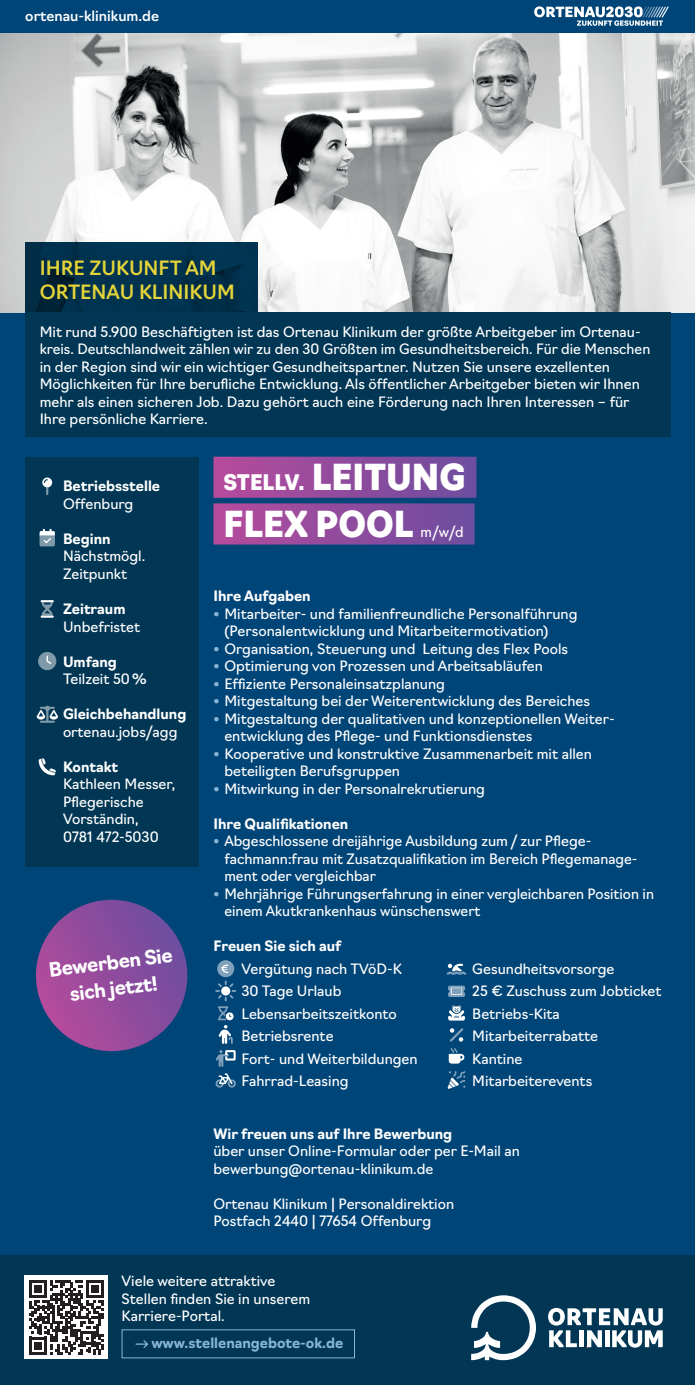
<style>
.page{position:relative;width:695px;height:1385px;background:#fff}
.page>*{position:absolute;margin:0;border:0;box-sizing:border-box;transform-origin:0 0}
.t1{font:900 35px "Navigo";color:#fff}
.t2{font:900 21px "Navigo";color:#fff}
.t3{font:500 19.25px/24.5px "Navigo";color:#e4d439}
.t4{font:700 19.25px/26.2px "Navigo";color:#fff;text-align:center}
.t5{font:14px/17.5px "Navigo";color:#fff}
.t6{font:700 14px "Navigo";color:#fff}
.t7{font:700 14px "Navigo";color:#88b5d6}
.t8{font:500 14px "Navigo";color:#fff}
.s1{font-size:35px}
.s2{font-family:"Dax Pro";font-weight:700;font-stretch:expanded;color:#88b5d6}
</style>
<div class="page">
<div style="left:0;top:313px;width:694px;height:1071px;background:#004578"></div>
<img style="left:0;top:32px;width:694px;height:281px">
<div style="left:213px;top:456px;width:263px;height:41px;background:linear-gradient(to right,#b64b9c,#6c4d9f)"></div>
<div style="left:213px;top:503px;width:261px;height:41px;background:linear-gradient(to right,#b64a9c,#6c4d9f)"></div>
<svg style="left:215px;top:960px;width:21px;height:83px"></svg>
<svg style="left:215px;top:1050px;width:20px;height:16px"></svg>
<svg style="left:215px;top:1073px;width:21px;height:14px"></svg>
<svg style="left:446px;top:963px;width:20px;height:11px"></svg>
<svg style="left:448px;top:985px;width:17px;height:11px"></svg>
<svg style="left:448px;top:1005px;width:17px;height:15px"></svg>
<svg style="left:449px;top:1028px;width:14px;height:13px"></svg>
<svg style="left:448px;top:1048px;width:16px;height:15px"></svg>
<svg style="left:447px;top:1071px;width:18px;height:17px"></svg>
<div style="left:0;top:1255px;width:694px;height:129px;background:#013654"></div>
<div style="left:25px;top:1275px;width:83px;height:83px;background:#fff"></div>
<svg style="left:29px;top:1280px;width:75px;height:74px"></svg>
<svg style="left:136px;top:1340px;width:12px;height:7px"></svg>
<div style="left:122px;top:1328px;width:233px;height:29px;border:1px solid #88b5d6"></div>
<svg style="left:471px;top:1295px;width:65px;height:64px"></svg>
<svg style="left:548px;top:1307px;width:114px;height:40px"></svg>
<div style="left:25px;top:456px;width:173px;height:410px;background:#013654"></div>
<svg style="left:42px;top:477px;width:10px;height:18px"></svg>
<svg style="left:40px;top:528px;width:15px;height:18px"></svg>
<svg style="left:41px;top:600px;width:13px;height:17px"></svg>
<svg style="left:38px;top:652px;width:18px;height:18px"></svg>
<svg style="left:37px;top:705px;width:21px;height:17px"></svg>
<svg style="left:39px;top:758px;width:17px;height:17px"></svg>
<div style="left:25px;top:242px;width:232px;height:71px;background:#013654"></div>
<div style="left:25px;top:313px;width:645px;height:124px;background:#013654"></div>
<div style="left:0;top:0;width:694px;height:32px;background:#004578"></div>
<svg style="left:534px;top:6px;width:134px;height:20px"></svg>
<svg style="left:36px;top:899px;width:152px;height:153px"></svg>
<p class="t8" style="left:25px;top:5px;width:135px">ortenau-klinikum.de</p>
<h3 class="t3" style="left:40px;top:254px;width:196px">IHRE ZUKUNFT AM<br>ORTENAU KLINIKUM</h3>
<p class="t5" style="left:40px;top:321px;width:612px">Mit rund 5.900 Beschäftigten ist das Ortenau Klinikum der größte Arbeitgeber im Ortenau&shy;kreis. Deutschlandweit zählen wir zu den 30 Größten im Gesundheitsbereich. Für die Menschen in der Region sind wir ein wichtiger Gesundheitspartner. Nutzen Sie unsere exzellenten Möglichkeiten für Ihre berufliche Entwicklung. Als öffentlicher Arbeitgeber bieten wir Ihnen mehr als einen sicheren Job. Dazu gehört auch eine Förderung nach Ihren Interessen – für Ihre persönliche Karriere.</p>
<p class="t6" style="left:63px;top:475px;width:99px">Betriebsstelle</p>
<p class="t5" style="left:63px;top:494px;width:72px">Offenburg</p>
<p class="t6" style="left:63px;top:527px;width:49px">Beginn</p>
<p class="t5" style="left:63px;top:546px;width:84px">Nächstmögl.<br>Zeitpunkt</p>
<p class="t6" style="left:63px;top:597px;width:64px">Zeitraum</p>
<p class="t5" style="left:63px;top:616px;width:79px">Unbefristet</p>
<p class="t6" style="left:63px;top:650px;width:55px">Umfang</p>
<p class="t5" style="left:63px;top:669px;width:85px">Teilzeit 50 %</p>
<p class="t6" style="left:63px;top:702px;width:125px">Gleichbehandlung</p>
<p class="t5" style="left:63px;top:721px;width:116px">ortenau.jobs/agg</p>
<p class="t6" style="left:63px;top:755px;width:57px">Kontakt</p>
<p class="t5" style="left:63px;top:774px;width:114px">Kathleen Messer,<br>Pflegerische<br>Vorständin,<br>0781 472-5030</p>
<h3 class="t4" style="left:47px;top:955px;width:126px;rotate:-7deg">Bewerben Sie sich jetzt!</h3>
<h2 class="t2" style="left:223px;top:466px;width:244px">STELLV. <span class="s1">LEITUNG</span></h2>
<h1 class="t1" style="left:223px;top:497px;width:192px">FLEX POOL</h1>
<p class="t5" style="left:420px;top:522px;width:45px">m/w/d</p>
<p class="t6" style="left:213px;top:585px;width:99px">Ihre Aufgaben</p>
<p class="t5" style="left:224px;top:603px;width:354px;text-indent:-11px"><span class="s2">•</span> Mitarbeiter- und familienfreundliche Personalführung (Personalentwicklung und Mitarbeitermotivation)</p>
<p class="t5" style="left:213px;top:638px;width:356px"><span class="s2">•</span> Organisation, Steuerung und Leitung des Flex Pools</p>
<p class="t5" style="left:213px;top:656px;width:331px"><span class="s2">•</span> Optimierung von Prozessen und Arbeitsabläufen</p>
<p class="t5" style="left:213px;top:673px;width:233px"><span class="s2">•</span> Effiziente Personaleinsatzplanung</p>
<p class="t5" style="left:213px;top:691px;width:378px"><span class="s2">•</span> Mitgestaltung bei der Weiterentwicklung des Bereiches</p>
<p class="t5" style="left:224px;top:708px;width:391px;text-indent:-11px"><span class="s2">•</span> Mitgestaltung der qualitativen und konzeptionellen Weiter&shy;entwicklung des Pflege- und Funktionsdienstes</p>
<p class="t5" style="left:224px;top:743px;width:369px;text-indent:-11px"><span class="s2">•</span> Kooperative und konstruktive Zusammenarbeit mit allen beteiligten Berufsgruppen</p>
<p class="t5" style="left:213px;top:778px;width:273px"><span class="s2">•</span> Mitwirkung in der Personalrekrutierung</p>
<p class="t6" style="left:213px;top:812px;width:136px">Ihre Qualifikationen</p>
<p class="t5" style="left:224px;top:831px;width:414px;text-indent:-11px"><span class="s2">•</span> Abgeschlossene dreijährige Ausbildung zum / zur Pflege&shy;fachmann:frau mit Zusatzqualifikation im Bereich Pflegemanage&shy;ment oder vergleichbar</p>
<p class="t5" style="left:224px;top:883px;width:431px;text-indent:-11px"><span class="s2">•</span> Mehrjährige Führungserfahrung in einer vergleichbaren Position in einem Akutkrankenhaus wünschenswert</p>
<p class="t6" style="left:213px;top:935px;width:129px">Freuen Sie sich auf</p>
<p class="t5" style="left:241px;top:956px;width:178px;line-height:22.4px">Vergütung nach TVöD-K<br>30 Tage Urlaub<br>Lebensarbeitszeitkonto<br>Betriebsrente<br>Fort- und Weiterbildungen<br>Fahrrad-Leasing</p>
<p class="t5" style="left:472px;top:956px;width:190px;line-height:22.4px">Gesundheitsvorsorge<br>25 € Zuschuss zum Jobticket<br>Betriebs-Kita<br>Mitarbeiterrabatte<br>Kantine<br>Mitarbeiterevents</p>
<p class="t6" style="left:213px;top:1122px;width:240px">Wir freuen uns auf Ihre Bewerbung</p>
<p class="t5" style="left:213px;top:1141px;width:308px">über unser Online-Formular oder per E-Mail an bewerbung@ortenau-klinikum.de</p>
<p class="t5" style="left:213px;top:1193px;width:242px">Ortenau Klinikum | Personaldirektion<br>Postfach 2440 | 77654 Offenburg</p>
<p class="t5" style="left:122px;top:1271px;width:190px">Viele weitere attraktive<br>Stellen finden Sie in unserem<br>Karriere-Portal.</p>
<p class="t7" style="left:151px;top:1331px;width:193px">www.stellenangebote-ok.de</p>
</div>
